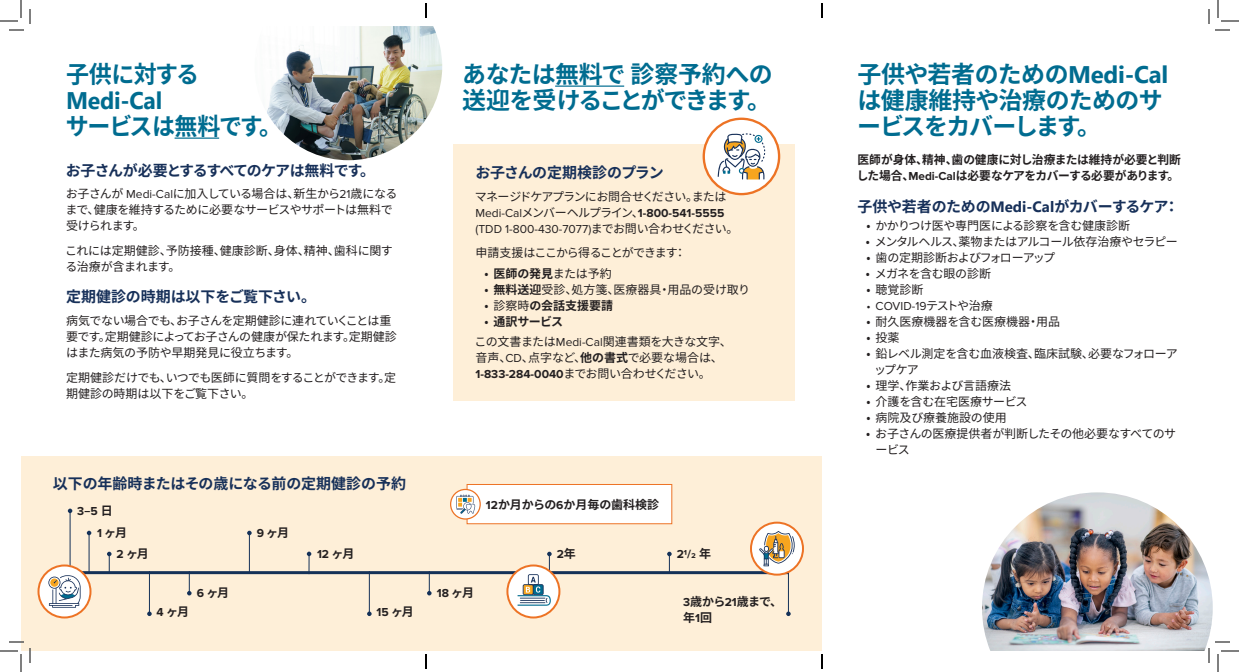
<style>
.page{position:relative;width:1239px;height:672px;background:#fff}
.page>*{position:absolute;margin:0;border:0;box-sizing:border-box;transform-origin:0 0}
.t1{font:700 24px/26px "Noto Sans CJ Kjp";letter-spacing:-.035em;color:#006c90}
.t2{font:700 24px/26px "Noto Sans CJ Kjp";letter-spacing:-.035em;color:#006c90;scale:.96 1}
.t3{font:700 15px "Noto Sans CJ Kjp";letter-spacing:-.02em;color:#173059}
.t4{font:700 15px "Noto Sans CJ Kjp";letter-spacing:-.055em;color:#173059}
.t5{font:700 15px "Noto Sans CJ Kjp";color:#173059}
.t6{font:12px/16px "Noto Sans CJ Kjp";letter-spacing:-.025em;color:#231f20}
.t7{font:700 12px/16px "Noto Sans CJ Kjp";letter-spacing:-.015em;color:#231f20}
.t8{font:12px/16px "Noto Sans CJ Kjp";color:#231f20}
.t9{font:12px/16px "Noto Sans CJ Kjp";letter-spacing:-.075em;color:#231f20}
.t10{font:700 12px "Proxima Nova";color:#231f20}
.t11{font:12px "Noto Sans CJ Kjp";letter-spacing:-.08em;color:#231f20}
.t12{font:12px "Noto Sans CJ Kjp";letter-spacing:-.07em;color:#231f20}
.t13{font:12px "Proxima Nova";color:#231f20}
.s1{font-family:"Segoe UI"}
.s2{font-family:"Proxima Nova"}
.s3{font-family:"Noto Sans CJ Kjp"}
.s4{font-family:"Proxima Nova";font-weight:700}
.s5{font-weight:700}
.s6{font-weight:400}
</style>
<div class="page">
<img style="left:982px;top:492px;width:231px;height:159px">
<div style="left:21px;top:457px;width:801px;height:194px;background:#feefd8"></div>
<hr style="left:555px;top:86px;width:69px;height:1px;background:#006c90">
<hr style="left:175px;top:138px;width:44px;height:1px;background:#006c90">
<div style="left:453px;top:145px;width:342px;height:256px;background:#feefd8"></div>
<div style="left:704px;top:119px;width:75px;height:75px;background:#fff;border-radius:50%"></div>
<div style="left:703px;top:118px;width:77px;height:77px;border:2px solid #ed7325;border-radius:50%"></div>
<svg style="left:718px;top:133px;width:47px;height:47px"></svg>
<hr style="left:69px;top:571px;width:720px;height:3px;background:#143158">
<hr style="left:70px;top:511px;width:1px;height:67px;background:#143158">
<svg style="left:68px;top:509px;width:4px;height:4px"></svg>
<hr style="left:89px;top:533px;width:1px;height:40px;background:#143158">
<svg style="left:87px;top:531px;width:4px;height:4px"></svg>
<hr style="left:149px;top:571px;width:1px;height:43px;background:#143158">
<svg style="left:147px;top:612px;width:5px;height:4px"></svg>
<hr style="left:788px;top:571px;width:1px;height:43px;background:#143158">
<svg style="left:786px;top:612px;width:5px;height:4px"></svg>
<hr style="left:369px;top:571px;width:1px;height:43px;background:#143158">
<svg style="left:367px;top:612px;width:5px;height:4px"></svg>
<svg style="left:38px;top:565px;width:52px;height:52px"></svg>
<div style="left:38px;top:564px;width:54px;height:54px;border:2px solid #ed7325;border-radius:50%"></div>
<svg style="left:48px;top:575px;width:33px;height:33px"></svg>
<svg style="left:107px;top:552px;width:5px;height:20px"></svg>
<hr style="left:249px;top:533px;width:1px;height:40px;background:#143158">
<svg style="left:247px;top:531px;width:5px;height:4px"></svg>
<hr style="left:549px;top:554px;width:1px;height:40px;background:#143158">
<svg style="left:547px;top:552px;width:5px;height:4px"></svg>
<svg style="left:667px;top:552px;width:5px;height:20px"></svg>
<svg style="left:187px;top:571px;width:5px;height:24px"></svg>
<svg style="left:427px;top:571px;width:5px;height:24px"></svg>
<hr style="left:308px;top:554px;width:2px;height:20px;background:#143158">
<svg style="left:307px;top:552px;width:4px;height:4px"></svg>
<svg style="left:507px;top:565px;width:52px;height:52px"></svg>
<div style="left:506px;top:564px;width:54px;height:54px;border:2px solid #ed7325;border-radius:50%"></div>
<svg style="left:518px;top:574px;width:33px;height:32px"></svg>
<svg style="left:751px;top:523px;width:52px;height:52px"></svg>
<div style="left:750px;top:522px;width:54px;height:54px;border:2px solid #ed7325;border-radius:50%"></div>
<svg style="left:759px;top:531px;width:36px;height:35px"></svg>
<div style="left:467px;top:484px;width:205px;height:40px;background:#fff"></div>
<div style="left:467px;top:484px;width:205px;height:40px;border:1px solid #ed7325"></div>
<svg style="left:451px;top:489px;width:29px;height:30px"></svg>
<div style="left:450px;top:489px;width:31px;height:31px;border:1px solid #ed7325;border-radius:50%"></div>
<svg style="left:456px;top:495px;width:20px;height:19px"></svg>
<img style="left:267px;top:26px;width:175px;height:134px">
<svg style="left:0;top:0;width:31px;height:31px"></svg>
<svg style="left:0;top:641px;width:31px;height:31px"></svg>
<svg style="left:1208px;top:0;width:31px;height:31px"></svg>
<svg style="left:1208px;top:641px;width:31px;height:31px"></svg>
<svg style="left:425px;top:3px;width:2px;height:15px"></svg>
<svg style="left:425px;top:654px;width:2px;height:15px"></svg>
<svg style="left:821px;top:3px;width:2px;height:15px"></svg>
<svg style="left:821px;top:654px;width:2px;height:15px"></svg>
<h1 class="t2" style="left:66px;top:61px;width:227px">子供に対する<br><span class="s1">Medi-Cal<br></span>サービスは無料です。</h1>
<h2 class="t4" style="left:66px;top:162px;width:311px">お子さんが必要とするすべてのケアは無料です。</h2>
<p class="t6" style="left:66px;top:186px;width:333px">お子さんが <span class="s2">Medi-Cal</span>に加入している場合は、新生から<span class="s2">21</span>歳になるまで、健康を維持するために必要なサービスやサポートは無料で受けられます。</p>
<p class="t8" style="left:65px;top:243px;width:329px">これには定期健診、予防接種、健康診断、身体、精神、歯科に関する治療が含まれます。</p>
<h2 class="t5" style="left:66px;top:288px;width:252px">定期健診の時期は以下をご覧下さい。</h2>
<p class="t6" style="left:66px;top:313px;width:332px">病気でない場合でも、お子さんを定期健診に連れていくことは重要です。定期健診によってお子さんの健康が保たれます。定期健診はまた病気の予防や早期発見に役立ちます。</p>
<p class="t6" style="left:66px;top:369px;width:332px">定期健診だけでも、いつでも医師に質問をすることができます。定期健診の時期は以下をご覧下さい。</p>
<h2 class="t3" style="left:53px;top:475px;width:355px">以下の年齢時またはその歳になる前の定期健診の予約</h2>
<p class="t10" style="left:77px;top:504px;width:37px">3<span class="s3">–</span>5 <span class="s3">日</span></p>
<p class="t7" style="left:97px;top:525px;width:32px"><span class="s2">1</span> ヶ月</p>
<p class="t7" style="left:257px;top:525px;width:34px"><span class="s2">9</span> ヶ月</p>
<p class="t7" style="left:117px;top:546px;width:34px"><span class="s2">2</span> ヶ月</p>
<p class="t10" style="left:317px;top:548px;width:39px">12 <span class="s3">ヶ月</span></p>
<h1 class="t1" style="left:462px;top:61px;width:312px">あなたは無料で診察予約への送迎を受けることができます。</h1>
<h1 class="t1" style="left:857px;top:61px;width:313px">子供や若者のための<span class="s1">Medi-Cal</span>は健康維持や治療のためのサービスをカバーします。</h1>
<p class="t7" style="left:857px;top:152px;width:326px">医師が身体、精神、歯の健康に対し治療または維持が必要と判断した場合、<span class="s2">Medi-Cal</span>は必要なケアをカバーする必要があります。</p>
<h2 class="t3" style="left:858px;top:198px;width:323px">子供や若者のための<span class="s1">Medi-Cal</span>がカバーするケア：</h2>
<p class="t6" style="left:866px;top:218px;width:265px">• かかりつけ医や専門医による診察を含む健康診断</p>
<p class="t6" style="left:866px;top:234px;width:313px">• メンタルヘルス、薬物またはアルコール依存治療やセラピー</p>
<p class="t12" style="left:867px;top:251px;width:190px">• 歯の定期診断およびフォローアップ</p>
<p class="t6" style="left:866px;top:266px;width:127px">• メガネを含む眼の診断</p>
<p class="t6" style="left:867px;top:282px;width:58px">• 聴覚診断</p>
<p class="t13" style="left:867px;top:299px;width:128px">• COVID-19<span class="s3">テストや治療</span></p>
<p class="t8" style="left:867px;top:314px;width:195px">• 耐久医療機器を含む医療機器・用品</p>
<p class="t6" style="left:867px;top:330px;width:34px">• 投薬</p>
<p class="t6" style="left:874px;top:346px;width:305px;text-indent:-8px">• 鉛レベル測定を含む血液検査、臨床試験、必要なフォローアップケア</p>
<p class="t8" style="left:867px;top:378px;width:146px">• 理学、作業および言語療法</p>
<p class="t6" style="left:867px;top:394px;width:163px">• 介護を含む在宅医療サービス</p>
<p class="t8" style="left:867px;top:410px;width:142px">• 病院及び療養施設の使用</p>
<p class="t6" style="left:875px;top:426px;width:302px;text-indent:-9px">• お子さんの医療提供者が判断したその他必要なすべてのサービス</p>
<h2 class="t3" style="left:475px;top:164px;width:190px">お子さんの定期検診のプラン</h2>
<p class="t9" style="left:475px;top:188px;width:265px">マネージドケアプランにお問合せください。または<br><span class="s2">Medi-Cal</span>メンバーヘルプライン、<span class="s4">1-800-541-5555 </span><span class="s2">(TDD 1-800-430-7077)</span>までお問い合わせください。</p>
<p class="t11" style="left:476px;top:246px;width:212px">申請支援はここから得ることができます：</p>
<p class="t6" style="left:485px;top:265px;width:129px">• <span class="s5">医師の発見</span>または予約</p>
<p class="t8" style="left:485px;top:281px;width:267px">• <span class="s5">無料送迎</span>受診、処方箋、医療器具・用品の受け取り</p>
<p class="t7" style="left:485px;top:297px;width:130px"><span class="s6">• 診察時</span>の会話支援要請</p>
<p class="t7" style="left:485px;top:313px;width:80px"><span class="s6">•</span> 通訳サービス</p>
<p class="t6" style="left:475px;top:334px;width:259px">この文書または<span class="s2">Medi-Cal</span>関連書類を大きな文字、音声、<span class="s2">CD</span>、点字など、<span class="s5">他の書式</span>で必要な場合は、<br><span class="s4">1-833-284-0040</span>までお問い合わせください。</p>
<p class="t7" style="left:486px;top:497px;width:175px"><span class="s2">12</span>か月からの<span class="s2">6</span>か月毎の歯科検診</p>
<p class="t10" style="left:557px;top:548px;width:21px">2<span class="s3">年</span></p>
<p class="t10" style="left:677px;top:548px;width:36px">21/2 <span class="s3">年</span></p>
<p class="t7" style="left:197px;top:585px;width:34px"><span class="s2">6</span> ヶ月</p>
<p class="t10" style="left:437px;top:586px;width:39px">18 <span class="s3">ヶ月</span></p>
<p class="t7" style="left:157px;top:604px;width:34px"><span class="s2">4</span> ヶ月</p>
<p class="t7" style="left:683px;top:593px;width:100px"><span class="s2">3</span>歳から<span class="s2">21</span>歳まで、年<span class="s2">1</span>回</p>
<p class="t10" style="left:377px;top:605px;width:39px">15 <span class="s3">ヶ月</span></p>
</div>
